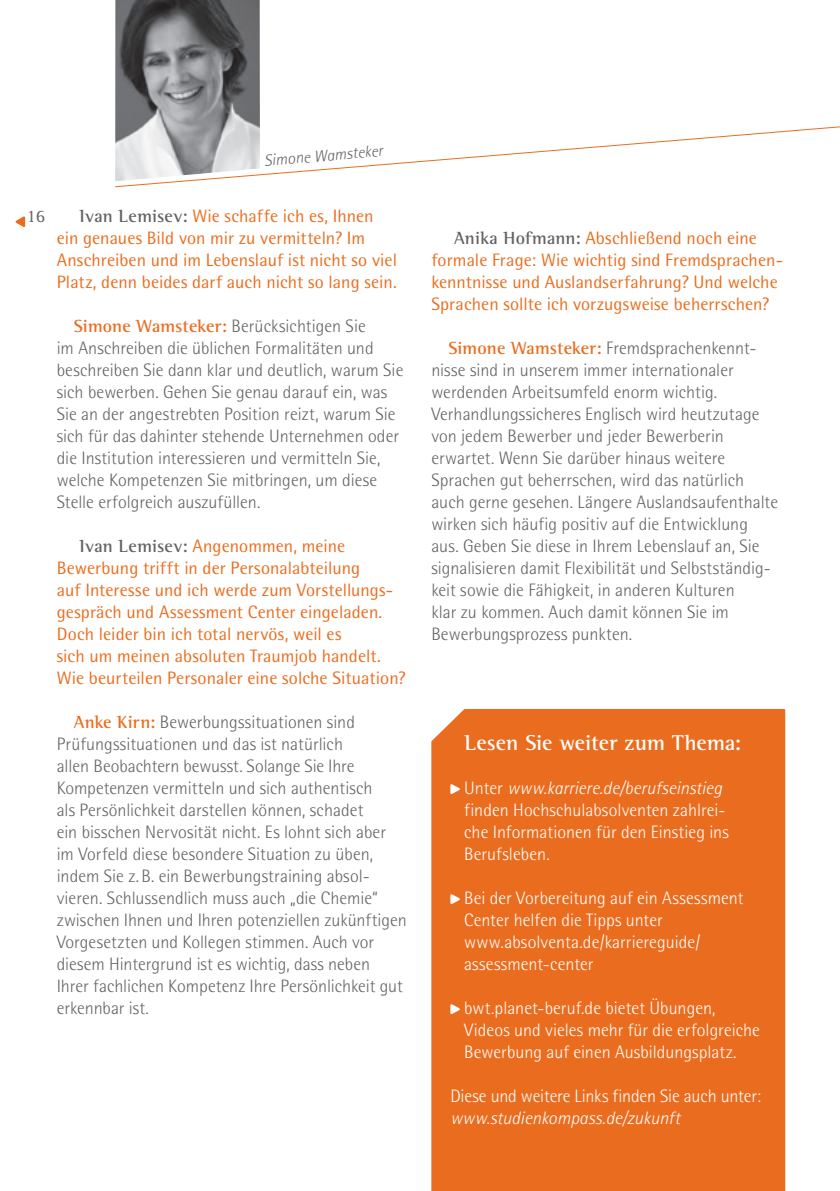
<style>
.page{position:relative;width:840px;height:1191px;background:#fff}
.page>*{position:absolute;margin:0;border:0;box-sizing:border-box;transform-origin:0 0}
.t1{font:700 22px "Rotis Semi Serif Std";letter-spacing:.005em;color:#fff}
.t2{font:300 18px/22px "Rotis Semi Sans Std";color:#636366}
.t3{font:18px/22px "Rotis Semi Sans Std";letter-spacing:.005em;color:#ea6d1f}
.t4{font:300 18px/22px "Rotis Semi Sans Std";color:#fff}
.t5{font:italic 300 18px "Rotis Semi Sans Std";letter-spacing:.005em;color:#fff}
.t6{font:18px "Rotis Serif";color:#636366}
.t7{font:italic 300 16px "Rotis Semi Sans Std";color:#636366}
.s1{font-family:"Rotis Semi Serif Std";font-weight:700;color:#636366}
.s2{font-family:"Rotis Semi Serif Std";font-weight:700;color:#ea6d1f}
.s3{font-style:italic}
</style>
<div class="page">
<img style="left:115px;top:0;width:145px;height:125px">
<svg style="left:115px;top:125px;width:724px;height:63px"></svg>
<div style="left:431px;top:709px;width:354px;height:482px;background:#ea6d1f"></div>
<svg style="left:15px;top:216px;width:10px;height:11px"></svg>
<p class="t7" style="left:263px;top:151px;width:120px;rotate:-5deg">Simone Wamsteker</p>
<p class="t6" style="left:27px;top:205px;width:20px">16</p>
<p class="t3" style="left:57px;top:204px;width:341px;text-indent:23px"><span class="s1">Ivan Lemisev:</span> Wie schaffe ich es, Ihnen ein genaues Bild von mir zu vermitteln? Im Anschreiben und im Lebenslauf ist nicht so viel Platz, denn beides darf auch nicht so lang sein.</p>
<p class="t2" style="left:57px;top:315px;width:348px;text-indent:17px"><span class="s2">Simone Wamsteker:</span> Berücksichtigen Sie<br>im Anschreiben die üblichen Formalitäten und beschreiben Sie dann klar und deutlich, warum Sie sich bewerben. Gehen Sie genau darauf ein, was Sie an der angestrebten Position reizt, warum Sie sich für das dahinter stehende Unternehmen oder die Institution interessieren und vermitteln Sie, welche Kompetenzen Sie mitbringen, um diese Stelle erfolgreich auszufüllen.</p>
<p class="t3" style="left:57px;top:534px;width:350px;text-indent:23px"><span class="s1">Ivan Lemisev:</span> Angenommen, meine Bewerbung trifft in der Personalabteilung<br>auf Interesse und ich werde zum Vorstellungs&shy;gespräch und Assessment Center eingeladen.<br>Doch leider bin ich total nervös, weil es<br>sich um meinen absoluten Traumjob handelt.<br>Wie beurteilen Personaler eine solche Situation?</p>
<p class="t2" style="left:57px;top:711px;width:351px;text-indent:17px"><span class="s2">Anke Kirn:</span> Bewerbungssituationen sind Prüfungssituationen und das ist natürlich<br>allen Beobachtern bewusst. Solange Sie Ihre Kompetenzen vermitteln und sich authentisch<br>als Persönlichkeit darstellen können, schadet<br>ein bisschen Nervosität nicht. Es lohnt sich aber im Vorfeld diese besondere Situation zu üben, indem Sie z.B. ein Bewerbungstraining absol&shy;vieren. Schlussendlich muss auch „die Chemie“ zwischen Ihnen und Ihren potenziellen zukünftigen Vorgesetzten und Kollegen stimmen. Auch vor diesem Hintergrund ist es wichtig, dass neben<br>Ihrer fachlichen Kompetenz Ihre Persönlichkeit gut erkennbar ist.</p>
<p class="t3" style="left:431px;top:226px;width:353px;text-indent:23px"><span class="s1">Anika Hofmann:</span> Abschließend noch eine formale Frage: Wie wichtig sind Fremdsprachen&shy;kenntnisse und Auslandserfahrung? Und welche Sprachen sollte ich vorzugsweise beherrschen?</p>
<p class="t2" style="left:431px;top:337px;width:348px;text-indent:17px"><span class="s2">Simone Wamsteker:</span> Fremdsprachenkennt&shy;nisse sind in unserem immer internationaler werdenden Arbeitsumfeld enorm wichtig.<br>Verhandlungssicheres Englisch wird heutzutage von jedem Bewerber und jeder Bewerberin erwartet. Wenn Sie darüber hinaus weitere Sprachen gut beherrschen, wird das natürlich auch gerne gesehen. Längere Auslandsaufenthalte wirken sich häufig positiv auf die Entwicklung aus. Geben Sie diese in Ihrem Lebenslauf an, Sie signalisieren damit Flexibilität und Selbstständig&shy;keit sowie die Fähigkeit, in anderen Kulturen<br>klar zu kommen. Auch damit können Sie im Bewerbungsprozess punkten.</p>
<p class="t1" style="left:464px;top:729px;width:278px">Lesen Sie weiter zum Thema:</p>
<p class="t4" style="left:464px;top:777px;width:266px">Unter <span class="s3">www.karriere.de/berufseinstieg </span>finden Hochschulabsolventen zahlrei&shy;che Informationen für den Einstieg ins Berufsleben.</p>
<p class="t4" style="left:464px;top:887px;width:281px">Bei der Vorbereitung auf ein Assessment<br>Center helfen die Tipps unter www.absolventa.de/karriereguide/ assessment-center</p>
<p class="t4" style="left:464px;top:997px;width:297px">bwt.planet-beruf.de bietet Übungen,<br>Videos und vieles mehr für die erfolgreiche<br>Bewerbung auf einen Ausbildungsplatz.</p>
<p class="t4" style="left:450px;top:1085px;width:312px">Diese und weitere Links finden Sie auch unter:</p>
<p class="t5" style="left:450px;top:1107px;width:231px">www.studienkompass.de/zukunft</p>
</div>
